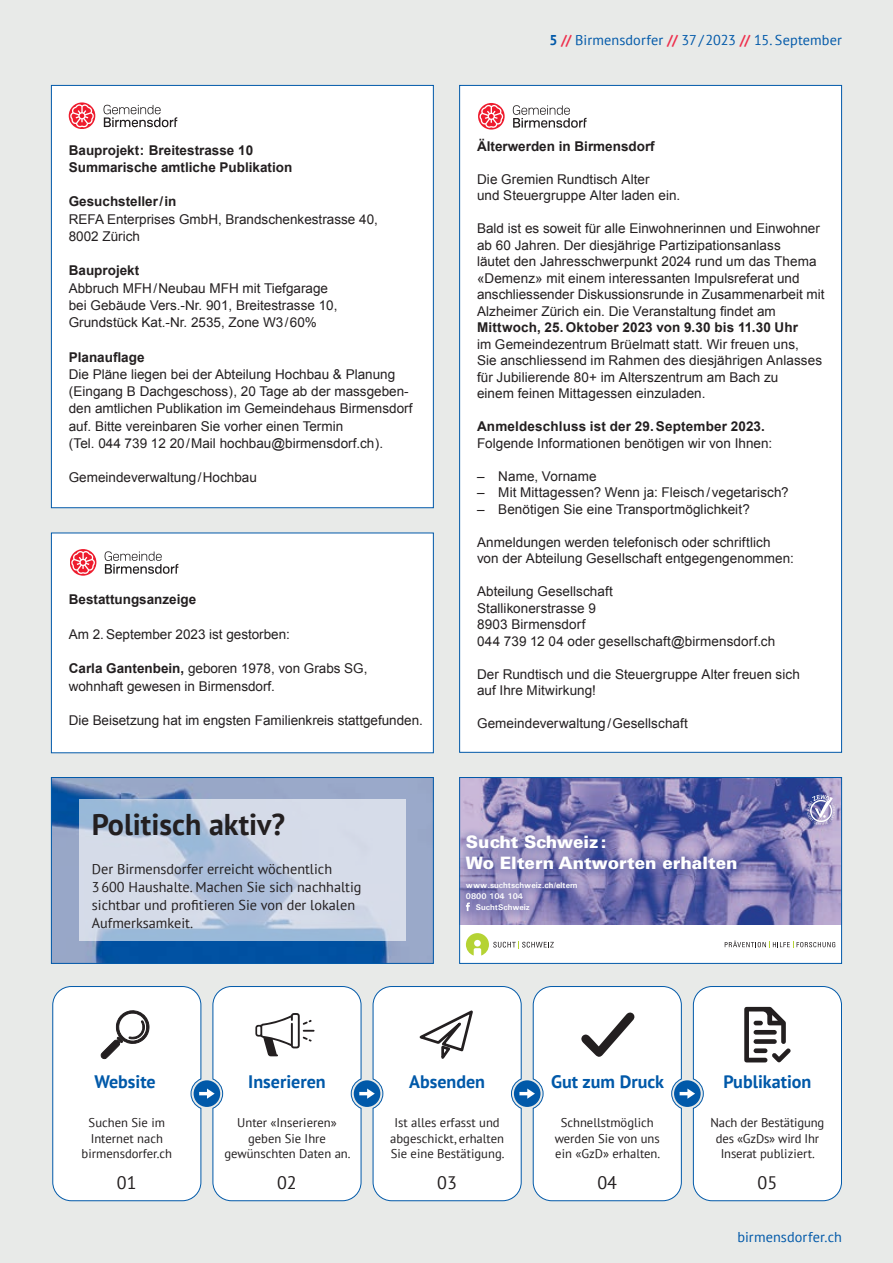
<style>
.page{position:relative;width:893px;height:1263px;background:#e8eae8}
.page>*{position:absolute;margin:0;border:0;box-sizing:border-box;transform-origin:0 0}
.t1{font:700 30px "PT Sans";color:#231f20}
.t2{font:700 18px "PT Sans";color:#0159a9}
.t3{font:18px "PT Sans";color:#231f20}
.t4{font:900 17.1px/20.5px "Univers";color:#fff}
.t5{font:14.25px/18px "PT Sans";color:#231f20}
.t6{font:14.25px "PT Sans";letter-spacing:.005em;color:#0159a9}
.t7{font:13.5px/16.5px "Arial";color:#231f20}
.t8{font:700 13.5px/17.2px "Arial";color:#231f20}
.t9{font:12.6px/15.1px "PT Sans";color:#231f20;text-align:center}
.t10{font:700 8.25px "Univers";color:#fff}
.s1{font-weight:700}
.s2{font-weight:700;color:#ee2f4c}
</style>
<div class="page">
<div style="left:51px;top:533px;width:382px;height:220px;background:#fff"></div>
<div style="left:51px;top:533px;width:383px;height:220px;border:1px solid #0159a9"></div>
<svg style="left:70px;top:549px;width:26px;height:27px"></svg>
<svg style="left:105px;top:551px;width:73px;height:23px"></svg>
<svg style="left:71px;top:551px;width:24px;height:23px"></svg>
<div style="left:51px;top:85px;width:382px;height:423px;background:#fff"></div>
<svg style="left:69px;top:102px;width:26px;height:27px"></svg>
<svg style="left:103px;top:105px;width:74px;height:22px"></svg>
<svg style="left:70px;top:104px;width:24px;height:23px"></svg>
<div style="left:460px;top:85px;width:382px;height:667px;background:#fff"></div>
<svg style="left:478px;top:103px;width:27px;height:27px"></svg>
<svg style="left:513px;top:105px;width:74px;height:23px"></svg>
<svg style="left:479px;top:105px;width:24px;height:23px"></svg>
<svg style="left:52px;top:986px;width:790px;height:215px;background:#f1f4f6"></svg>
<img style="left:53px;top:779px;width:379px;height:183px">
<div style="left:51px;top:777px;width:383px;height:187px;border:1px solid #0159a9"></div>
<svg style="left:79px;top:800px;width:327px;height:141px;background:#c3d0e3"></svg>
<img style="left:461px;top:779px;width:379px;height:146px">
<div style="left:459px;top:826px;width:290px;height:56px;background:#46519b;opacity:.39"></div>
<div style="left:459px;top:925px;width:383px;height:39px;background:#fff"></div>
<svg style="left:466px;top:933px;width:88px;height:22px"></svg>
<svg style="left:725px;top:941px;width:110px;height:7px"></svg>
<div style="left:459px;top:872px;width:128px;height:51px;background:#46519b;opacity:.32"></div>
<svg style="left:466px;top:902px;width:4px;height:9px"></svg>
<svg style="left:807px;top:795px;width:28px;height:30px"></svg>
<div style="left:459px;top:777px;width:383px;height:187px;border:1px solid #0159a9"></div>
<p class="t8" style="left:69px;top:142px;width:225px">Bauprojekt: Breitestrasse 10<br>Summarische amtliche Publikation</p>
<p class="t8" style="left:69px;top:193px;width:109px">Gesuchsteller/in</p>
<p class="t7" style="left:69px;top:210px;width:311px;line-height:17.2px">REFA Enterprises GmbH, Brandschenkestrasse 40,<br>8002 Zürich</p>
<p class="t8" style="left:69px;top:262px;width:72px">Bauprojekt</p>
<p class="t7" style="left:69px;top:279px;width:270px;line-height:17.2px">Abbruch MFH/Neubau MFH mit Tiefgarage bei Gebäude Vers.-Nr. 901, Breitestrasse 10,<br>Grundstück Kat.-Nr. 2535, Zone W3/60%</p>
<p class="t8" style="left:69px;top:349px;width:77px">Planauflage</p>
<p class="t7" style="left:69px;top:366px;width:345px;line-height:17.2px">Die Pläne liegen bei der Abteilung Hochbau &amp; Planung (Eingang B Dachgeschoss), 20 Tage ab der massgeben&shy;den amtlichen Publikation im Gemeindehaus Birmensdorf auf. Bitte vereinbaren Sie vorher einen Termin<br>(Tel. 044 739 12 20/Mail hochbau@birmensdorf.ch).</p>
<p class="t7" style="left:69px;top:470px;width:190px">Gemeindeverwaltung/Hochbau</p>
<p class="t8" style="left:69px;top:591px;width:129px">Bestattungsanzeige</p>
<p class="t7" style="left:69px;top:626px;width:223px">Am 2. September 2023 ist gestorben:</p>
<p class="t7" style="left:69px;top:660px;width:300px;line-height:17.2px"><span class="s1">Carla Gantenbein,</span> geboren 1978, von Grabs SG, wohnhaft gewesen in Birmensdorf.</p>
<p class="t7" style="left:69px;top:712px;width:356px">Die Beisetzung hat im engsten Familienkreis stattgefunden.</p>
<h1 class="t1" style="left:92px;top:804px;width:195px">Politisch aktiv?</h1>
<p class="t5" style="left:92px;top:860px;width:271px">Der Birmensdorfer erreicht wöchentlich 3600 Haushalte. Machen Sie sich nachhaltig sichtbar und profitieren Sie von der lokalen Aufmerksamkeit.</p>
<p class="t6" style="left:549px;top:31px;width:294px"><span class="s1">5</span> <span class="s2">//</span> Birmensdorfer <span class="s2">//</span> 37/2023 <span class="s2">//</span> 15. September</p>
<p class="t8" style="left:477px;top:138px;width:179px">Älterwerden in Birmensdorf</p>
<p class="t7" style="left:477px;top:171px;width:205px">Die Gremien Rundtisch Alter<br>und Steuergruppe Alter laden ein.</p>
<p class="t7" style="left:477px;top:221px;width:349px">Bald ist es soweit für alle Einwohnerinnen und Einwohner ab 60 Jahren. Der diesjährige Partizipationsanlass<br>läutet den Jahresschwerpunkt 2024 rund um das Thema «Demenz» mit einem interessanten Impulsreferat und anschliessender Diskussionsrunde in Zusammenarbeit mit Alzheimer Zürich ein. Die Veranstaltung findet am</p>
<p class="t8" style="left:477px;top:319px;width:323px">Mittwoch, 25. Oktober 2023 von 9.30 bis 11.30 Uhr</p>
<p class="t7" style="left:477px;top:336px;width:347px">im Gemeindezentrum Brüelmatt statt. Wir freuen uns,<br>Sie anschliessend im Rahmen des diesjährigen Anlasses für Jubilierende 80+ im Alterszentrum am Bach zu<br>einem feinen Mittagessen einzuladen.</p>
<p class="t8" style="left:477px;top:418px;width:289px">Anmeldeschluss ist der 29.September 2023.</p>
<p class="t7" style="left:477px;top:435px;width:297px">Folgende Informationen benötigen wir von Ihnen:</p>
<p class="t7" style="left:477px;top:468px;width:121px">– Name, Vorname</p>
<p class="t7" style="left:477px;top:484px;width:313px">– Mit Mittagessen? Wenn ja: Fleisch/vegetarisch?</p>
<p class="t7" style="left:477px;top:501px;width:274px">– Benötigen Sie eine Transportmöglichkeit?</p>
<p class="t7" style="left:477px;top:534px;width:318px">Anmeldungen werden telefonisch oder schriftlich von der Abteilung Gesellschaft entgegengenommen:</p>
<p class="t7" style="left:477px;top:583px;width:300px">Abteilung Gesellschaft<br>Stallikonerstrasse 9<br>8903 Birmensdorf<br>044 739 12 04 oder gesellschaft@birmensdorf.ch</p>
<p class="t7" style="left:477px;top:666px;width:324px">Der Rundtisch und die Steuergruppe Alter freuen sich auf Ihre Mitwirkung!</p>
<p class="t7" style="left:477px;top:715px;width:213px">Gemeindeverwaltung/Gesellschaft</p>
<p class="t4" style="left:466px;top:832px;width:273px">Sucht Schweiz :<br>Wo Eltern Antworten erhalten</p>
<p class="t10" style="left:466px;top:880px;width:113px">www.suchtschweiz.ch/eltern</p>
<p class="t10" style="left:466px;top:891px;width:59px">0800 104 104</p>
<p class="t10" style="left:476px;top:902px;width:56px">SuchtSchweiz</p>
<h2 class="t2" style="left:94px;top:1070px;width:63px">Website</h2>
<h2 class="t2" style="left:248px;top:1070px;width:79px">Inserieren</h2>
<h2 class="t2" style="left:409px;top:1070px;width:77px">Absenden</h2>
<h2 class="t2" style="left:551px;top:1070px;width:115px">Gut zum Druck</h2>
<h2 class="t2" style="left:723px;top:1070px;width:89px">Publikation</h2>
<p class="t9" style="left:82px;top:1115px;width:92px">Suchen Sie im<br>Internet nach birmensdorfer.ch</p>
<p class="t9" style="left:224px;top:1115px;width:128px">Unter «Inserieren» geben Sie Ihre gewünschten Daten an.</p>
<p class="t9" style="left:390px;top:1115px;width:116px">Ist alles erfasst und abgeschickt, erhalten<br>Sie eine Bestätigung.</p>
<p class="t9" style="left:555px;top:1115px;width:107px">Schnellstmöglich werden Sie von uns ein «GzD» erhalten.</p>
<p class="t9" style="left:710px;top:1115px;width:115px">Nach der Bestätigung des «GzDs» wird Ihr<br>Inserat publiziert.</p>
<h2 class="t3" style="left:117px;top:1171px;width:21px">01</h2>
<h2 class="t3" style="left:277px;top:1171px;width:21px">02</h2>
<h2 class="t3" style="left:437px;top:1171px;width:21px">03</h2>
<h2 class="t3" style="left:597px;top:1171px;width:21px">04</h2>
<h2 class="t3" style="left:758px;top:1171px;width:21px">05</h2>
<p class="t6" style="left:737px;top:1227px;width:106px">birmensdorfer.ch</p>
</div>
